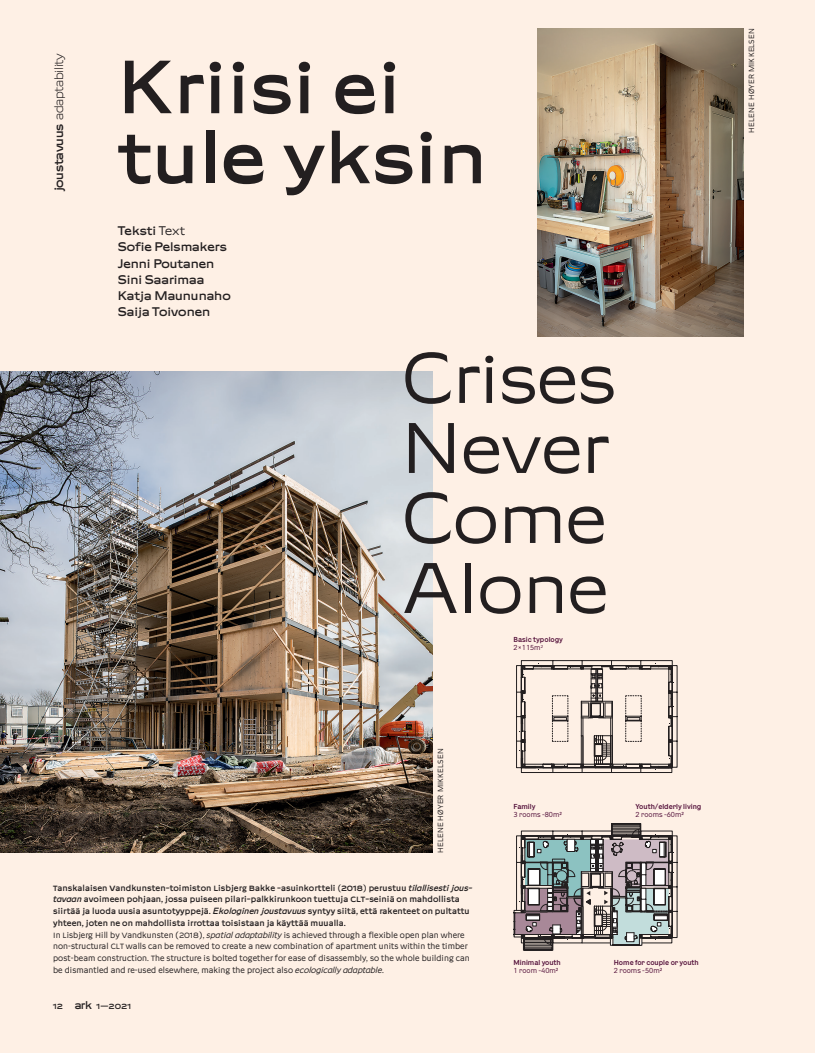
<style>
.page{position:relative;width:815px;height:1053px;background:#fff}
.page>*{position:absolute;margin:0;border:0;box-sizing:border-box;transform-origin:0 0}
.t1{font:700 expanded 75px/70px "Ark Sans prefinal 2";letter-spacing:.01em;color:#231f20}
.t2{font:expanded 71.25px/70px "Ark Sans prefinal 2";letter-spacing:.01em;color:#231f20}
.t3{font:700 expanded 12.5px/16.2px "Ark Sans prefinal 2";color:#231f20}
.t4{font:300 expanded 12.5px "Ark Sans prefinal 2";letter-spacing:-.02em;color:#231f20}
.t5{font:9px/11.8px "Ark Sans prefinal 2";letter-spacing:.01em;color:#231f20}
.t6{font:700 expanded 8.75px "Ark Sans prefinal 2";letter-spacing:.04em;color:#231f20}
.t7{font:7.5px "Ark Sans prefinal 2";letter-spacing:.02em;color:#231f20}
.t8{font:600 6.88px/8.2px "La Fontaine";color:#55123b}
.t9{font:6.88px "La Fontaine";color:#55123b}
.s1{font-weight:700}
.s2{font-weight:400}
.s3{font-weight:700;font-style:italic}
.s4{font-style:italic}
.s5{font-size:11.25px}
</style>
<div class="page">
<div style="left:0;top:0;width:815px;height:1052px;background:#fef0e5"></div>
<img style="left:538px;top:28px;width:205px;height:308px">
<img style="left:0;top:371px;width:432px;height:481px">
<svg style="left:514px;top:660px;width:164px;height:290px"></svg>
<h3 class="t4" style="left:52px;top:191px;width:140px;rotate:-90deg"><span class="s1">joustavuus</span> adaptability</h3>
<h1 class="t1" style="left:118px;top:52px;width:370px">Kriisi ei tule yksin</h1>
<h3 class="t3" style="left:118px;top:222px;width:114px">Teksti <span class="s2">Text<br></span>Sofie Pelsmakers<br>Jenni Poutanen<br>Sini Saarimaa<br>Katja Maununaho<br>Saija Toivonen</h3>
<h2 class="t2" style="left:402px;top:343px;width:215px">Crises<br>Never<br>Come<br>Alone</h2>
<p class="t8" style="left:514px;top:635px;width:51px">Basic typology<br><span class="s2">2×115m</span><sup>2</sup></p>
<p class="t7" style="left:436px;top:852px;width:106px;rotate:-90deg">HELENE HØYER MIKKELSEN</p>
<p class="t8" style="left:514px;top:802px;width:23px">Family</p>
<p class="t9" style="left:514px;top:810px;width:50px">3 rooms -80m2</p>
<p class="t8" style="left:636px;top:802px;width:67px">Youth/elderly living</p>
<p class="t9" style="left:636px;top:810px;width:50px">2 rooms -60m2</p>
<p class="t5" style="left:53px;top:881px;width:421px"><span class="s1">Tanskalaisen Vandkunsten-toimiston Lisbjerg Bakke -asuinkortteli (2018) perustuu</span> <span class="s3">tilallisesti jous&shy;tavaan</span> <span class="s1">avoimeen pohjaan, jossa puiseen pilari-palkkirunkoon tuettuja CLT-seiniä on mahdollista siirtää ja luoda uusia asuntotyyppejä.</span> <span class="s3">Ekologinen joustavuus</span> <span class="s1">syntyy siitä, että rakenteet on pultattu yhteen, joten ne on mahdollista irrottaa toisistaan ja käyttää muualla.<br></span>In Lisbjerg Hill by Vandkunsten (2018), <span class="s4">spatial adaptability</span> is achieved through a flexible open plan where non-structural CLT walls can be removed to create a new combination of apartment units within the timber post-beam construction. The structure is bolted together for ease of disassembly, so the whole building can be dismantled and re-used elsewhere, making the project also <span class="s4">ecologically adaptable</span>.</p>
<p class="t6" style="left:53px;top:1000px;width:80px">12 <span class="s5">ark</span> 1—2021</p>
<p class="t8" style="left:514px;top:958px;width:49px">Minimal youth</p>
<p class="t9" style="left:514px;top:966px;width:46px">1 room -40m2</p>
<p class="t8" style="left:614px;top:958px;width:86px">Home for couple or youth</p>
<p class="t9" style="left:614px;top:966px;width:50px">2 rooms -50m2</p>
<p class="t7" style="left:747px;top:133px;width:106px;rotate:-90deg">HELENE HØYER MIKKELSEN</p>
</div>
